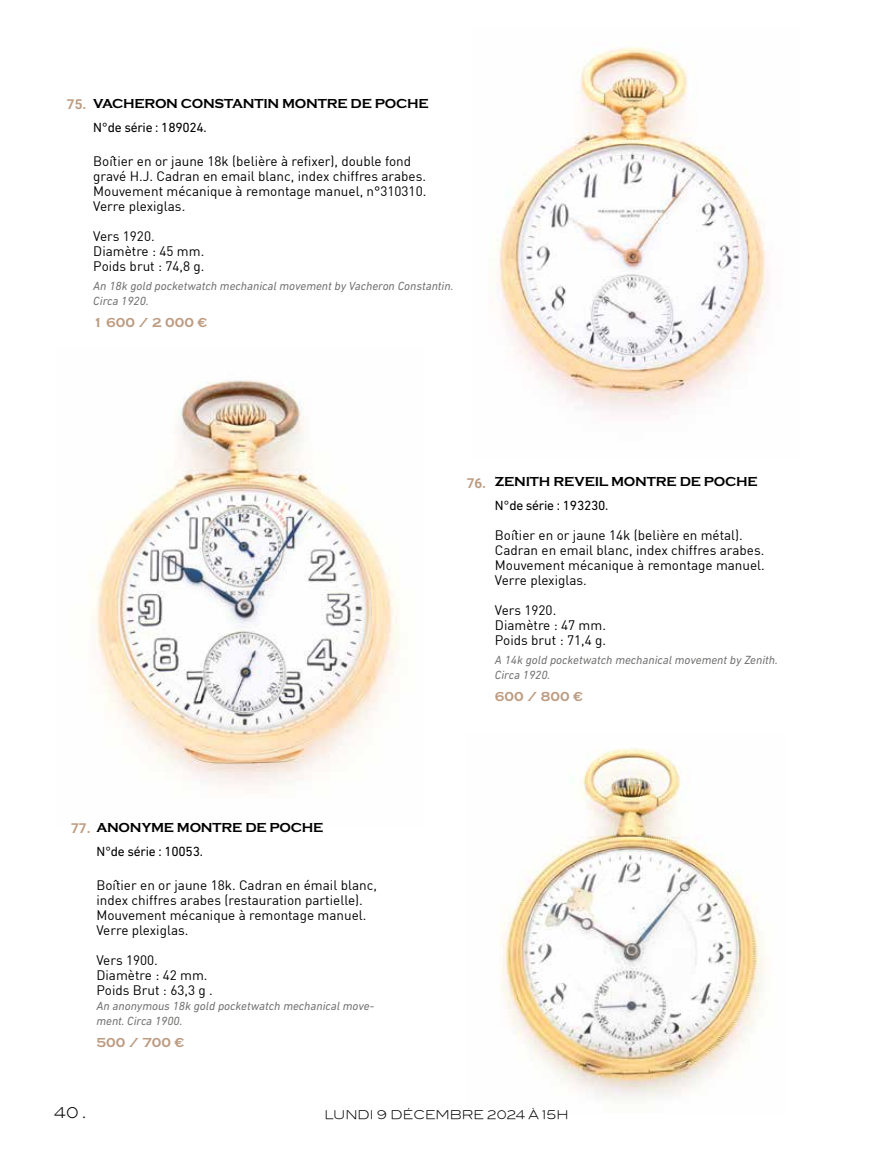
<style>
.page{position:relative;width:893px;height:1149px;background:#fff}
.page>*{position:absolute;margin:0;border:0;box-sizing:border-box;transform-origin:0 0}
.t1{font:300 15px "Blair ITC";color:#000}
.t2{font:13.5px/15px "DIN";color:#000}
.t3{font:700 13.5px "Copperplate";letter-spacing:-.02em;color:#000}
.t4{font:13.5px "DIN Next LT Pro";letter-spacing:-.02em;color:#000}
.t5{font:700 13.5px "Copperplate";color:#bd9c82}
.t6{font:700 13.5px "Roboto";color:#bd9c82}
.t7{font:italic 12px/15px "DIN Next LT Pro";color:#727170}
.t8{font:12px "Blair ITCTT Light";color:#000}
.s1{font-family:"Roboto";color:#bd9c82}
.s2{font-family:"Minion Pro";font-weight:400}
</style>
<div class="page">
<img style="left:496px;top:45px;width:271px;height:368px">
<img style="left:91px;top:380px;width:308px;height:406px">
<img style="left:500px;top:748px;width:265px;height:353px">
<p class="t3" style="left:93px;top:96px;width:337px">VACHERON CONSTANTIN MONTRE DE POCHE</p>
<p class="t4" style="left:93px;top:119px;width:115px">N°de série : 189024.</p>
<p class="t2" style="left:93px;top:153px;width:335px">Boîtier en or jaune 18k (belière à refixer), double fond gravé H.J. Cadran en email blanc, index chiffres arabes.<br>Mouvement mécanique à remontage manuel, n°310310.<br>Verre plexiglas.</p>
<p class="t2" style="left:93px;top:228px;width:113px">Vers 1920.<br>Diamètre : 45 mm.<br>Poids brut : 74,8 g.</p>
<p class="t7" style="left:93px;top:278px;width:362px">An 18k gold pocketwatch mechanical movement by Vacheron Constantin.<br>Circa 1920.</p>
<p class="t5" style="left:93px;top:315px;width:115px">1 600 / 2 000 €</p>
<p class="t6" style="left:67px;top:95px;width:21px">75.</p>
<p class="t3" style="left:71px;top:820px;width:254px"><span class="s1">77.</span> ANONYME MONTRE DE POCHE</p>
<p class="t4" style="left:96px;top:843px;width:108px">N°de série : 10053.</p>
<p class="t2" style="left:96px;top:877px;width:282px">Boîtier en or jaune 18k. Cadran en émail blanc, index chiffres arabes (restauration partielle).<br>Mouvement mécanique à remontage manuel.<br>Verre plexiglas.</p>
<p class="t2" style="left:96px;top:952px;width:118px">Vers 1900.<br>Diamètre : 42 mm.<br>Poids Brut : 63,3 g .</p>
<p class="t7" style="left:96px;top:998px;width:279px">An anonymous 18k gold pocketwatch mechanical move&shy;ment. Circa 1900.</p>
<p class="t5" style="left:96px;top:1034px;width:89px">500 / 700 €</p>
<p class="t6" style="left:467px;top:473px;width:21px">76.</p>
<p class="t3" style="left:495px;top:474px;width:264px">ZENITH REVEIL MONTRE DE POCHE</p>
<p class="t4" style="left:495px;top:497px;width:115px">N°de série : 193230.</p>
<p class="t2" style="left:495px;top:527px;width:272px">Boîtier en or jaune 14k (belière en métal).<br>Cadran en email blanc, index chiffres arabes.<br>Mouvement mécanique à remontage manuel.<br>Verre plexiglas.</p>
<p class="t2" style="left:495px;top:602px;width:113px">Vers 1920.<br>Diamètre : 47 mm.<br>Poids brut : 71,4 g.</p>
<p class="t7" style="left:495px;top:652px;width:284px">A 14k gold pocketwatch mechanical movement by Zenith.<br>Circa 1920.</p>
<p class="t5" style="left:495px;top:689px;width:89px">600 / 800 €</p>
<p class="t1" style="left:54px;top:1103px;width:33px">40 <span class="s2">.</span></p>
<p class="t8" style="left:324px;top:1107px;width:246px">LUNDI 9 DÉCEMBRE 2024 À 15H</p>
</div>
